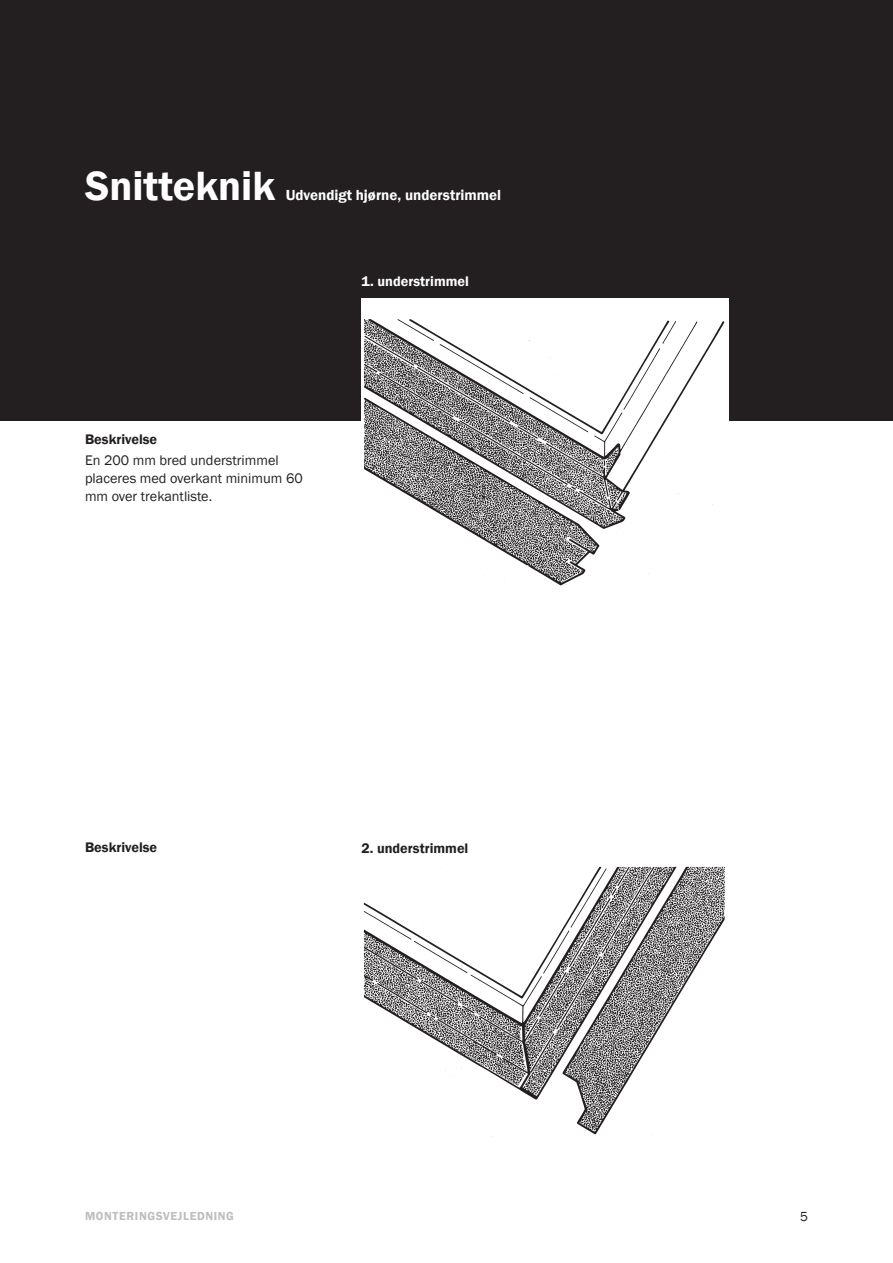
<style>
.page{position:relative;width:893px;height:1263px;background:#fff}
.page>*{position:absolute;margin:0;border:0;box-sizing:border-box;transform-origin:0 0}
.Overskrift{font:600 42px "Franklin Gothic";color:#fff}
.Overskrift-2{font:600 15px "Franklin Gothic";color:#fff}
.Brød{font:14.25px/18px "Franklin Gothic";color:#231f20}
.Rubrikker{font:600 14.25px "Franklin Gothic";color:#231f20}
.Rubrik{font:600 14.25px "Franklin Gothic";color:#fff}
.t1{font:13.5px "Franklin Gothic";color:#231f20}
.t2{font:600 12px "Franklin Gothic";letter-spacing:.05em;color:#bcbdc0}
</style>
<div class="page">
<div style="left:0;top:0;width:893px;height:421px;background:#231f20"></div>
<div style="left:361px;top:298px;width:368px;height:316px;background:#fff"></div>
<img style="left:364px;top:319px;width:361px;height:267px">
<img style="left:363px;top:866px;width:362px;height:271px">
<p class="Overskrift" style="left:85px;top:160px;width:192px">Snitteknik</p>
<p class="Overskrift-2" style="left:286px;top:185px;width:217px">Udvendigt hjørne, understrimmel</p>
<p class="Rubrik" style="left:361px;top:273px;width:109px">1. understrimmel</p>
<p class="Rubrikker" style="left:85px;top:430px;width:74px">Beskrivelse</p>
<p class="Brød" style="left:85px;top:451px;width:219px">En 200 mm bred understrimmel placeres med overkant minimum 60 mm over trekantliste.</p>
<p class="Rubrikker" style="left:85px;top:838px;width:74px">Beskrivelse</p>
<p class="Rubrikker" style="left:361px;top:839px;width:108px">2. understrimmel</p>
<p class="t2" style="left:85px;top:1209px;width:150px">MONTERINGSVEJLEDNING</p>
<p class="t1" style="left:800px;top:1208px;width:9px">5</p>
</div>
